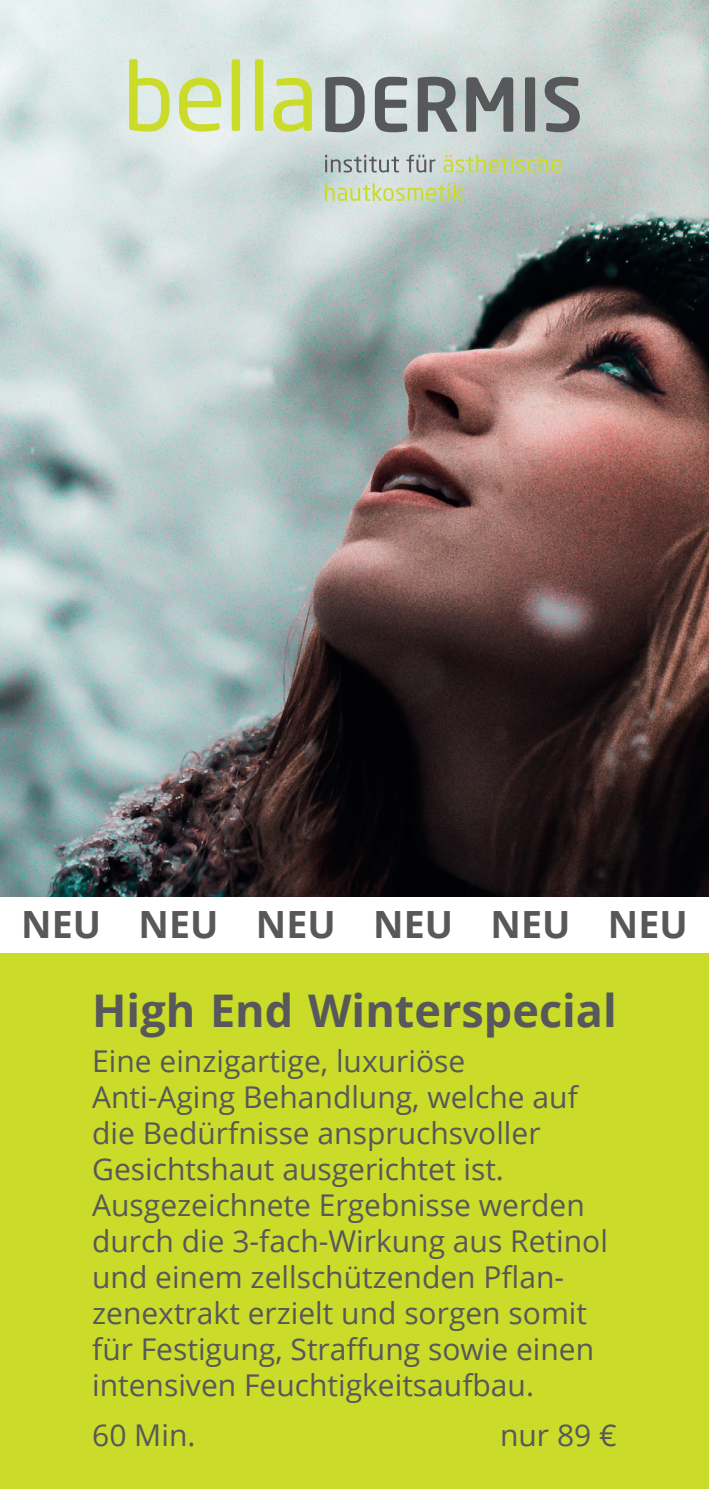
<style>
.page{position:relative;width:709px;height:1489px;background:#fff}
.page>*{position:absolute;margin:0;border:0;box-sizing:border-box;transform-origin:0 0}
.a_subline_mw{font:700 45px "Open Sans";color:#57585a}
.a_subline_mw-2{font:700 37.5px "Open Sans";color:#57585a}
.t1{font:30px/36px "Open Sans";color:#57585a}
</style>
<div class="page">
<img style="left:0;top:0;width:709px;height:896px">
<div style="left:0;top:953px;width:709px;height:535px;background:#cadb2a"></div>
<svg style="left:129px;top:59px;width:40px;height:73px;background:#d5e395"></svg>
<svg style="left:179px;top:78px;width:42px;height:54px;background:#d6e38c"></svg>
<div style="left:232px;top:59px;width:8px;height:72px;background:#cadb2a;border-radius:2px"></div>
<div style="left:255px;top:59px;width:8px;height:72px;background:#cadb2a;border-radius:2px"></div>
<svg style="left:273px;top:78px;width:39px;height:54px;background:#d2e086"></svg>
<svg style="left:325px;top:77px;width:255px;height:55px;background:#949a9a"></svg>
<svg style="left:325px;top:155px;width:74px;height:17px"></svg>
<svg style="left:406px;top:155px;width:29px;height:17px"></svg>
<svg style="left:443px;top:155px;width:118px;height:17px;background:#c4d19c"></svg>
<svg style="left:325px;top:183px;width:138px;height:18px;background:#cddaa6"></svg>
<p class="a_subline_mw-2" style="left:21px;top:897px;width:668px">NEU NEU NEU NEU NEU NEU</p>
<p class="a_subline_mw" style="left:92px;top:978px;width:526px">High End Winterspecial</p>
<p class="t1" style="left:92px;top:1041px;width:487px">Eine einzigartige, luxuriöse Anti-Aging Behandlung, welche auf die Bedürfnisse anspruchsvoller Gesichtshaut ausgerichtet ist.</p>
<p class="t1" style="left:92px;top:1185px;width:517px">Ausgezeichnete Ergebnisse werden durch die 3-fach-Wirkung aus Retinol und einem zellschützenden Pflan&shy;zenextrakt erzielt und sorgen somit für Festigung, Straffung sowie einen intensiven Feuchtigkeitsaufbau.</p>
<p class="t1" style="left:92px;top:1416px;width:105px">60 Min.</p>
<p class="t1" style="left:500px;top:1416px;width:118px">nur 89 €</p>
</div>
